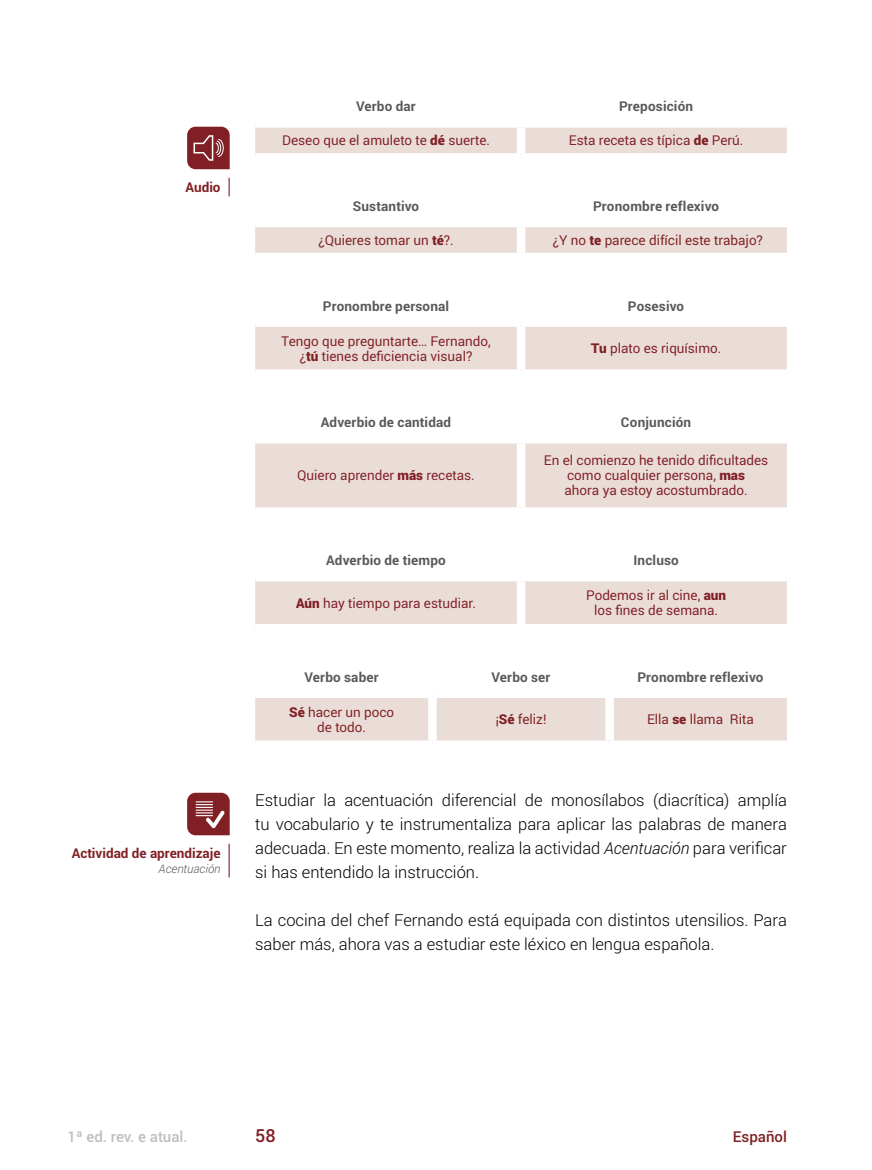
<style>
.page{position:relative;width:872px;height:1170px;background:#fff}
.page>*{position:absolute;margin:0;border:0;box-sizing:border-box;transform-origin:0 0}
.t1{font:500 18px "Roboto";color:#802025}
.t2{font:300 16.5px/24px "Roboto";color:#000;text-align:justify}
.t3{font:500 15px "Roboto";color:#bcbec0}
.t4{font:500 15px "Roboto";color:#802025}
.t5{font:13.5px/15px "Roboto";color:#802025;text-align:center}
.t6{font:700 13.5px "Roboto";letter-spacing:.015em;color:#58595b}
.t7{font:700 13.5px "Roboto";color:#802025}
.t8{font:italic 300 12px "Roboto";color:#58595b}
.s1{font-weight:900}
.s2{font-style:italic}
</style>
<div class="page">
<div style="left:255px;top:128px;width:532px;height:25px;background:#eadcd7"></div>
<div style="left:517px;top:128px;width:8px;height:25px;background:#fff"></div>
<svg style="left:255px;top:227px;width:532px;height:26px;background:#eadcd7"></svg>
<div style="left:517px;top:227px;width:8px;height:26px;background:#fff"></div>
<div style="left:255px;top:327px;width:532px;height:42px;background:#eadcd7"></div>
<div style="left:517px;top:327px;width:8px;height:42px;background:#fff"></div>
<div style="left:255px;top:443px;width:532px;height:64px;background:#eadcd7"></div>
<div style="left:517px;top:443px;width:8px;height:64px;background:#fff"></div>
<div style="left:255px;top:581px;width:532px;height:43px;background:#eadcd7"></div>
<div style="left:517px;top:581px;width:8px;height:43px;background:#fff"></div>
<div style="left:255px;top:698px;width:532px;height:42px;background:#eadcd7"></div>
<div style="left:428px;top:698px;width:9px;height:42px;background:#fff"></div>
<div style="left:605px;top:698px;width:9px;height:42px;background:#fff"></div>
<svg style="left:228px;top:178px;width:2px;height:18px"></svg>
<svg style="left:187px;top:127px;width:43px;height:42px;background:#8f3b40"></svg>
<svg style="left:187px;top:792px;width:43px;height:43px;background:#95464a"></svg>
<hr style="left:228px;top:843px;width:2px;height:34px;background:#802025">
<p class="t7" style="left:185px;top:178px;width:37px">Audio</p>
<p class="t7" style="left:72px;top:844px;width:150px">Actividad de aprendizaje</p>
<p class="t8" style="left:159px;top:860px;width:63px">Acentuación</p>
<p class="t6" style="left:356px;top:97px;width:61px">Verbo dar</p>
<p class="t6" style="left:619px;top:97px;width:76px">Preposición</p>
<p class="t5" style="left:282px;top:133px;width:209px">Deseo que el amuleto te <span class="s1">dé</span> suerte.</p>
<p class="t5" style="left:569px;top:133px;width:176px">Esta receta es típica <span class="s1">de</span> Perú.</p>
<p class="t6" style="left:353px;top:197px;width:68px">Sustantivo</p>
<p class="t6" style="left:593px;top:197px;width:128px">Pronombre reflexivo</p>
<p class="t5" style="left:318px;top:232px;width:137px">¿Quieres tomar un <span class="s1">té</span>?.</p>
<p class="t5" style="left:552px;top:232px;width:212px">¿Y no <span class="s1">te</span> parece difícil este trabajo?</p>
<p class="t6" style="left:323px;top:296px;width:128px">Pronombre personal</p>
<p class="t6" style="left:628px;top:296px;width:58px">Posesivo</p>
<p class="t5" style="left:281px;top:333px;width:211px">Tengo que preguntarte… Fernando, ¿<span class="s1">tú</span> tienes deficiencia visual?</p>
<p class="t5" style="left:591px;top:340px;width:132px"><span class="s1">Tu</span> plato es riquísimo.</p>
<p class="t6" style="left:321px;top:413px;width:132px">Adverbio de cantidad</p>
<p class="t6" style="left:621px;top:413px;width:72px">Conjunción</p>
<p class="t5" style="left:297px;top:467px;width:179px">Quiero aprender <span class="s1">más</span> recetas.</p>
<p class="t5" style="left:544px;top:452px;width:226px">En el comienzo he tenido dificultades como cualquier persona, <span class="s1">mas<br></span>ahora ya estoy acostumbrado.</p>
<p class="t6" style="left:326px;top:551px;width:121px">Adverbio de tiempo</p>
<p class="t6" style="left:633px;top:551px;width:47px">Incluso</p>
<p class="t5" style="left:296px;top:595px;width:181px"><span class="s1">Aún</span> hay tiempo para estudiar.</p>
<p class="t5" style="left:586px;top:587px;width:141px">Podemos ir al cine, <span class="s1">aun </span>los fines de semana.</p>
<p class="t6" style="left:305px;top:667px;width:76px">Verbo saber</p>
<p class="t6" style="left:491px;top:667px;width:60px">Verbo ser</p>
<p class="t6" style="left:637px;top:667px;width:128px">Pronombre reflexivo</p>
<p class="t5" style="left:289px;top:704px;width:107px"><span class="s1">Sé</span> hacer un poco de todo.</p>
<p class="t5" style="left:495px;top:711px;width:52px">¡<span class="s1">Sé</span> feliz!</p>
<p class="t5" style="left:647px;top:711px;width:108px">Ella <span class="s1">se</span> llama Rita</p>
<p class="t2" style="left:255px;top:787px;width:533px">Estudiar la acentuación diferencial de monosílabos (diacrítica) amplía tu vocabulario y te instrumentaliza para aplicar las palabras de manera adecuada. En este momento, realiza la actividad <span class="s2">Acentuación</span> para verificar si has entendido la instrucción.</p>
<p class="t2" style="left:255px;top:907px;width:533px">La cocina del chef Fernando está equipada con distintos utensilios. Para saber más, ahora vas a estudiar este léxico en lengua española.</p>
<p class="t3" style="left:67px;top:1125px;width:122px">1ª ed. rev. e atual.</p>
<h1 class="t1" style="left:255px;top:1122px;width:22px">58</h1>
<p class="t4" style="left:733px;top:1125px;width:56px">Español</p>
</div>
